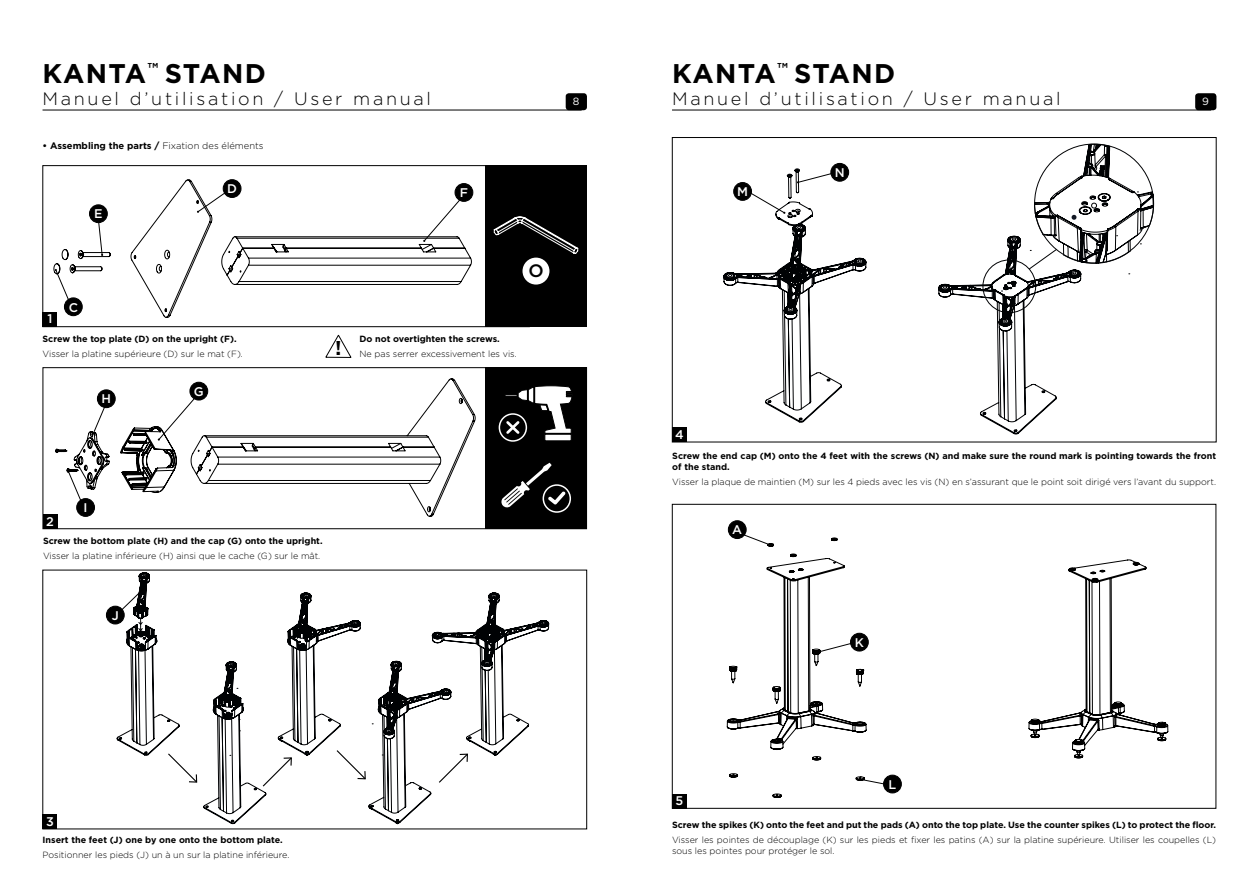
<style>
.page{position:relative;width:1259px;height:893px;background:#fff}
.page>*{position:absolute;margin:0;border:0;box-sizing:border-box;transform-origin:0 0}
.t1{font:700 27px "Gotham";letter-spacing:.04em;color:#000}
.t2{font:700 19.95px "Gotham";color:#000}
.Sous-titre{font:300 18px "Gotham";letter-spacing:.15em;color:#000}
.t3{font:500 18px "Gotham";color:#000}
.t4{font:500 12.6px "Gotham";color:#fff}
.t5{font:10.5px "Gotham";color:#fff}
.t6{font:700 9.45px "Gotham";color:#000}
.t7{font:300 9px/10.8px "Gotham";color:#000}
.t8{font:700 9px/10.8px "Gotham";color:#000}
.s1{font-weight:300}
</style>
<div class="page">
<div style="left:566px;top:93px;width:21px;height:17px;background:#000;border-radius:3px"></div>
<div style="left:1195px;top:93px;width:21px;height:17px;background:#000;border-radius:3px"></div>
<hr style="left:43px;top:110px;width:538px;height:1px;background:#000">
<hr style="left:672px;top:110px;width:539px;height:1px;background:#000">
<svg style="left:53px;top:179px;width:419px;height:139px"></svg>
<div style="left:43px;top:165px;width:486px;height:162px;border:1px solid #000"></div>
<svg style="left:55px;top:378px;width:421px;height:139px"></svg>
<div style="left:43px;top:367px;width:544px;height:162px;border:1px solid #000"></div>
<div style="left:43px;top:312px;width:14px;height:15px;background:#000"></div>
<div style="left:43px;top:514px;width:15px;height:15px;background:#000"></div>
<div style="left:43px;top:814px;width:14px;height:15px;background:#000"></div>
<svg style="left:423px;top:199px;width:37px;height:43px"></svg>
<svg style="left:158px;top:398px;width:37px;height:43px"></svg>
<svg style="left:197px;top:192px;width:29px;height:21px"></svg>
<svg style="left:91px;top:405px;width:15px;height:33px"></svg>
<svg style="left:98px;top:222px;width:5px;height:34px"></svg>
<svg style="left:55px;top:269px;width:14px;height:32px"></svg>
<svg style="left:67px;top:470px;width:15px;height:32px"></svg>
<div style="left:455px;top:184px;width:18px;height:17px;background:#000;border-radius:50%"></div>
<div style="left:454px;top:183px;width:19px;height:19px;border:1px solid #000;border-radius:50%"></div>
<div style="left:190px;top:382px;width:18px;height:18px;background:#000;border-radius:50%"></div>
<div style="left:189px;top:382px;width:19px;height:19px;border:1px solid #000;border-radius:50%"></div>
<div style="left:223px;top:180px;width:18px;height:17px;background:#000;border-radius:50%"></div>
<div style="left:223px;top:179px;width:18px;height:19px;border:1px solid #000;border-radius:50%"></div>
<div style="left:97px;top:390px;width:18px;height:18px;background:#000;border-radius:50%"></div>
<div style="left:97px;top:389px;width:19px;height:19px;border:1px solid #000;border-radius:50%"></div>
<div style="left:90px;top:205px;width:17px;height:18px;background:#000;border-radius:50%"></div>
<div style="left:89px;top:204px;width:19px;height:19px;border:1px solid #000;border-radius:50%"></div>
<div style="left:106px;top:606px;width:18px;height:18px;background:#000;border-radius:50%"></div>
<div style="left:106px;top:606px;width:19px;height:18px;border:1px solid #000;border-radius:50%"></div>
<div style="left:64px;top:298px;width:18px;height:18px;background:#000;border-radius:50%"></div>
<div style="left:64px;top:297px;width:19px;height:19px;border:1px solid #000;border-radius:50%"></div>
<div style="left:77px;top:499px;width:17px;height:17px;background:#000;border-radius:50%"></div>
<div style="left:76px;top:498px;width:19px;height:19px;border:1px solid #000;border-radius:50%"></div>
<div style="left:485px;top:367px;width:102px;height:162px;background:#000"></div>
<div style="left:485px;top:165px;width:102px;height:162px;background:#000"></div>
<svg style="left:501px;top:463px;width:70px;height:50px"></svg>
<div style="left:498px;top:413px;width:29px;height:29px;border:2px solid #fff;border-radius:50%"></div>
<svg style="left:504px;top:385px;width:68px;height:56px"></svg>
<svg style="left:493px;top:216px;width:85px;height:38px"></svg>
<div style="left:522px;top:258px;width:27px;height:27px;background:#fff;border-radius:50%"></div>
<svg style="left:117px;top:572px;width:432px;height:252px"></svg>
<svg style="left:325px;top:334px;width:27px;height:24px"></svg>
<svg style="left:1028px;top:560px;width:140px;height:198px"></svg>
<div style="left:672px;top:504px;width:544px;height:305px;border:1px solid #000"></div>
<div style="left:672px;top:794px;width:15px;height:15px;background:#000"></div>
<svg style="left:727px;top:532px;width:159px;height:266px"></svg>
<div style="left:850px;top:633px;width:18px;height:18px;background:#000;border-radius:50%"></div>
<div style="left:850px;top:633px;width:19px;height:19px;border:1px solid #000;border-radius:50%"></div>
<div style="left:883px;top:775px;width:18px;height:18px;background:#000;border-radius:50%"></div>
<div style="left:883px;top:775px;width:19px;height:18px;border:1px solid #000;border-radius:50%"></div>
<div style="left:728px;top:521px;width:18px;height:17px;background:#000;border-radius:50%"></div>
<div style="left:728px;top:520px;width:18px;height:19px;border:1px solid #000;border-radius:50%"></div>
<svg style="left:938px;top:144px;width:216px;height:290px"></svg>
<div style="left:672px;top:137px;width:544px;height:305px;border:1px solid #000"></div>
<div style="left:672px;top:427px;width:15px;height:15px;background:#000"></div>
<svg style="left:723px;top:169px;width:143px;height:254px"></svg>
<div style="left:831px;top:163px;width:17px;height:18px;background:#000;border-radius:50%"></div>
<div style="left:830px;top:163px;width:19px;height:19px;border:1px solid #000;border-radius:50%"></div>
<div style="left:733px;top:183px;width:18px;height:17px;background:#000;border-radius:50%"></div>
<div style="left:733px;top:182px;width:19px;height:19px;border:1px solid #000;border-radius:50%"></div>
<h1 class="t1" style="left:43px;top:56px;width:225px">KANTA<sup>™</sup> STAND</h1>
<h1 class="t1" style="left:672px;top:56px;width:225px">KANTA<sup>™</sup> STAND</h1>
<p class="Sous-titre" style="left:43px;top:87px;width:390px">Manuel d’utilisation / User manual</p>
<p class="t6" style="left:43px;top:139px;width:222px">• Assembling the parts / <span class="s1">Fixation des éléments</span></p>
<p class="t4" style="left:94px;top:206px;width:10px">E</p>
<p class="t4" style="left:227px;top:181px;width:11px">D</p>
<p class="t4" style="left:460px;top:184px;width:10px">F</p>
<p class="t4" style="left:47px;top:311px;width:6px">1</p>
<p class="t4" style="left:69px;top:299px;width:11px">C</p>
<p class="t8" style="left:43px;top:333px;width:196px">Screw the top plate (D) on the upright (F).</p>
<p class="t7" style="left:43px;top:348px;width:202px">Visser la platine supérieure (D) sur le mat (F).</p>
<p class="t4" style="left:102px;top:391px;width:11px">H</p>
<p class="t4" style="left:194px;top:383px;width:11px">G</p>
<p class="t3" style="left:528px;top:259px;width:17px">O</p>
<p class="t2" style="left:335px;top:335px;width:8px">!</p>
<p class="t8" style="left:359px;top:333px;width:142px">Do not overtighten the screws.</p>
<p class="t7" style="left:359px;top:348px;width:159px">Ne pas serrer excessivement les vis.</p>
<p class="t4" style="left:46px;top:513px;width:9px">2</p>
<p class="t4" style="left:84px;top:499px;width:5px">I</p>
<p class="t8" style="left:43px;top:535px;width:281px">Screw the bottom plate (H) and the cap (G) onto the upright.</p>
<p class="t7" style="left:43px;top:550px;width:279px">Visser la platine inférieure (H) ainsi que le cache (G) sur le mât.</p>
<p class="t4" style="left:112px;top:607px;width:9px">J</p>
<p class="Sous-titre" style="left:672px;top:87px;width:390px">Manuel d’utilisation / User manual</p>
<p class="t5" style="left:573px;top:95px;width:8px">8</p>
<p class="t5" style="left:1202px;top:95px;width:8px">9</p>
<p class="t4" style="left:737px;top:183px;width:12px">M</p>
<p class="t4" style="left:835px;top:164px;width:11px">N</p>
<p class="t4" style="left:675px;top:426px;width:10px">4</p>
<p class="t8" style="left:672px;top:450px;width:545px">Screw the end cap (M) onto the 4 feet with the screws (N) and make sure the round mark is pointing towards the front of the stand.</p>
<p class="t7" style="left:672px;top:476px;width:545px">Visser la plaque de maintien (M) sur les 4 pieds avec les vis (N) en s’assurant que le point soit dirigé vers l’avant du support.</p>
<p class="t4" style="left:732px;top:522px;width:11px">A</p>
<p class="t4" style="left:855px;top:634px;width:11px">K</p>
<p class="t4" style="left:46px;top:813px;width:9px">3</p>
<p class="t8" style="left:43px;top:834px;width:242px">Insert the feet (J) one by one onto the bottom plate.</p>
<p class="t7" style="left:43px;top:849px;width:248px">Positionner les pieds (J) un à un sur la platine inférieure.</p>
<p class="t4" style="left:675px;top:792px;width:9px">5</p>
<p class="t4" style="left:888px;top:776px;width:9px">L</p>
<p class="t8" style="left:672px;top:820px;width:545px">Screw the spikes (K) onto the feet and put the pads (A) onto the top plate. Use the counter spikes (L) to protect the floor.</p>
<p class="t7" style="left:672px;top:835px;width:545px">Visser les pointes de découplage (K) sur les pieds et fixer les patins (A) sur la platine supérieure. Utiliser les coupelles (L) sous les pointes pour protéger le sol.</p>
</div>
